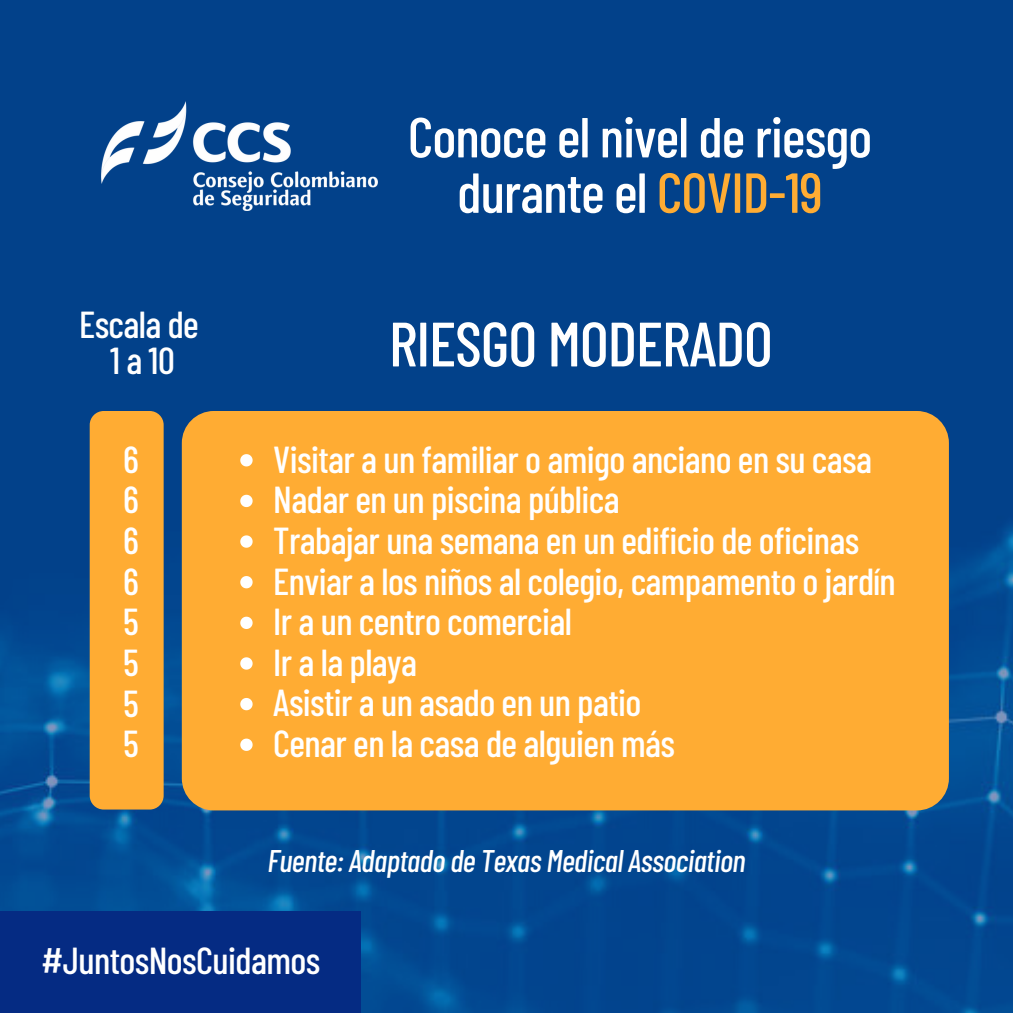
<style>
.page{position:relative;width:1013px;height:1013px;background:#fff}
.page>*{position:absolute;margin:0;border:0;box-sizing:border-box;transform-origin:0 0}
.t1{font:500 62.5px "Barlow Condensed";letter-spacing:-.015em;color:#fff}
.t2{font:500 56.25px/55.4px "Barlow Condensed";letter-spacing:-.015em;color:#fff;text-align:center}
.t3{font:500 37.5px/40.6px "Barlow Condensed";letter-spacing:-.015em;color:#fff}
.t4{font:italic 500 31.25px "Barlow Condensed";letter-spacing:-.015em;color:#fff}
.s1{color:#ffac33}
</style>
<div class="page">
<div style="left:0;top:0;width:1012px;height:1012px;background:linear-gradient(to bottom,#023e87,#064f95)"></div>
<div style="left:90px;top:411px;width:74px;height:398px;background:#ffac33;border-radius:14px"></div>
<img style="left:101px;top:101px;width:277px;height:109px">
<div style="left:0;top:911px;width:361px;height:101px;background:#052b83"></div>
<div style="left:182px;top:411px;width:766px;height:399px;background:#ffac33;border-radius:32px"></div>
<svg style="left:240px;top:454px;width:12px;height:12px"></svg>
<svg style="left:240px;top:495px;width:12px;height:12px"></svg>
<svg style="left:240px;top:535px;width:12px;height:12px"></svg>
<svg style="left:240px;top:576px;width:12px;height:12px"></svg>
<svg style="left:240px;top:616px;width:12px;height:13px"></svg>
<svg style="left:240px;top:657px;width:12px;height:12px"></svg>
<svg style="left:240px;top:698px;width:12px;height:12px"></svg>
<svg style="left:240px;top:738px;width:12px;height:13px"></svg>
<p class="t3" style="left:79px;top:304px;width:121px;line-height:36.9px;text-align:center">Escala de<br>1a10</p>
<p class="t3" style="left:123px;top:437px;width:17px;text-align:justify">6<br>6<br>6<br>6<br>5<br>5<br>5<br>5</p>
<h2 class="t2" style="left:408px;top:107px;width:466px">Conoce el nivel de riesgo durante el <span class="s1">COVID-19</span></h2>
<h1 class="t1" style="left:389px;top:304px;width:385px">RIESGO MODERADO</h1>
<p class="t3" style="left:273px;top:437px;width:624px">Visitar a un familiar o amigo anciano en su casa<br>Nadar en un piscina pública<br>Trabajar una semana en un edificio de oficinas<br>Enviar a los niños al colegio, campamento o jardín<br>Ir a un centro comercial<br>Ir a la playa<br>Asistir a un asado en un patio<br>Cenar en la casa de alguien más</p>
<p class="t4" style="left:267px;top:840px;width:479px">Fuente: Adaptado de Texas Medical Association</p>
<p class="t3" style="left:41px;top:939px;width:281px">#JuntosNosCuidamos</p>
</div>
